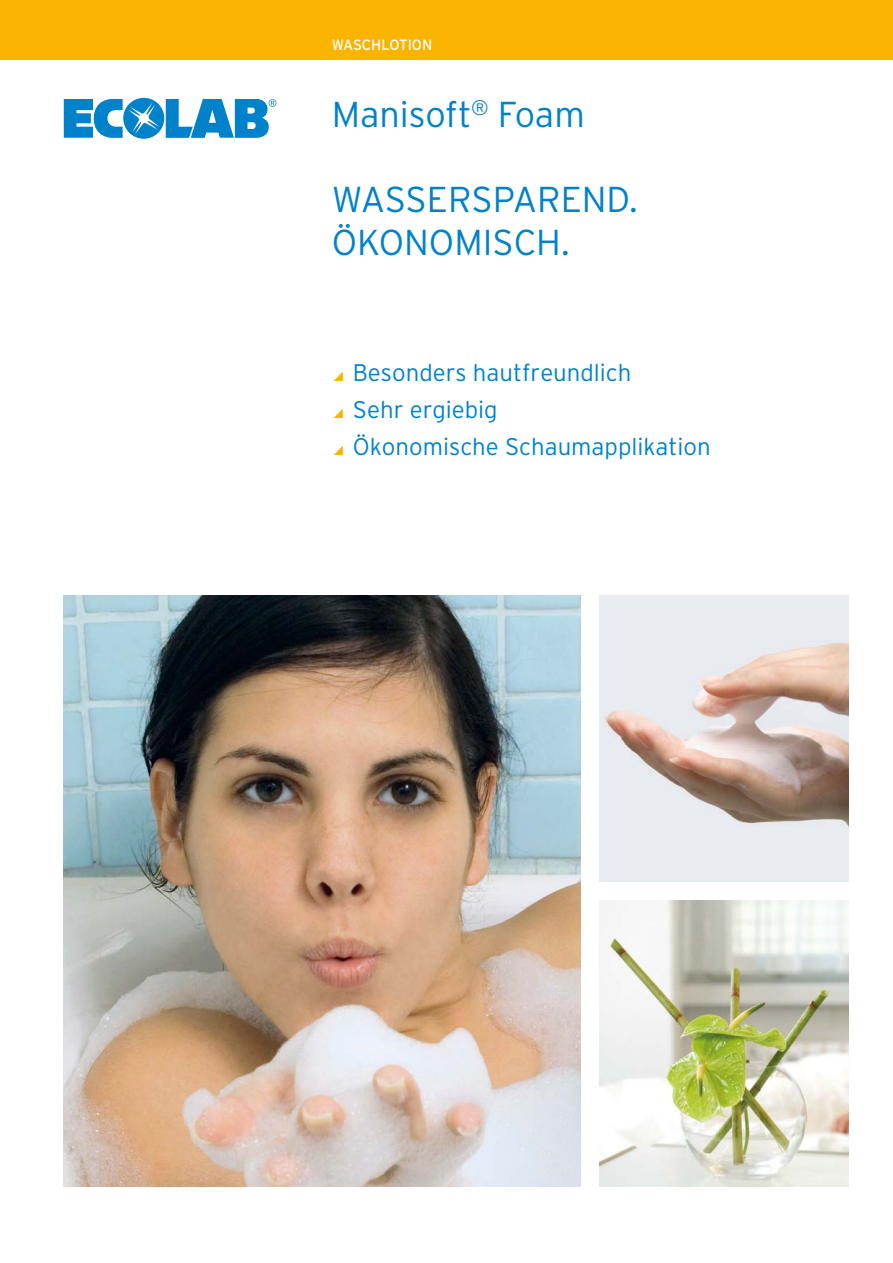
<style>
.page{position:relative;width:893px;height:1263px;background:#fff}
.page>*{position:absolute;margin:0;border:0;box-sizing:border-box;transform-origin:0 0}
.t1{font:300 36px/43.5px "Interstate";color:#0082ca}
.t2{font:300 24px/37px "Interstate";color:#0082ca}
.t3{font:15px "Interstate";letter-spacing:-.015em;color:#fff;scale:.95 1}
.s1{color:#fab400}
</style>
<div class="page">
<svg style="left:64px;top:98px;width:212px;height:41px"></svg>
<div style="left:0;top:0;width:893px;height:60px;background:#fab400"></div>
<img style="left:64px;top:595px;width:516px;height:591px">
<img style="left:600px;top:595px;width:248px;height:286px">
<img style="left:600px;top:900px;width:248px;height:286px">
<p class="t3" style="left:332px;top:37px;width:107px">WASCHLOTION</p>
<h1 class="t1" style="left:332px;top:92px;width:255px">Manisoft<sup>®</sup> Foam</h1>
<h1 class="t1" style="left:332px;top:177px;width:308px">WASSERSPAREND.<br>Ökonomisch.</h1>
<p class="t2" style="left:332px;top:354px;width:380px"><span class="s1">◢</span> Besonders hautfreundlich<br><span class="s1">◢</span> Sehr ergiebig<br><span class="s1">◢</span> Ökonomische Schaumapplikation</p>
</div>
